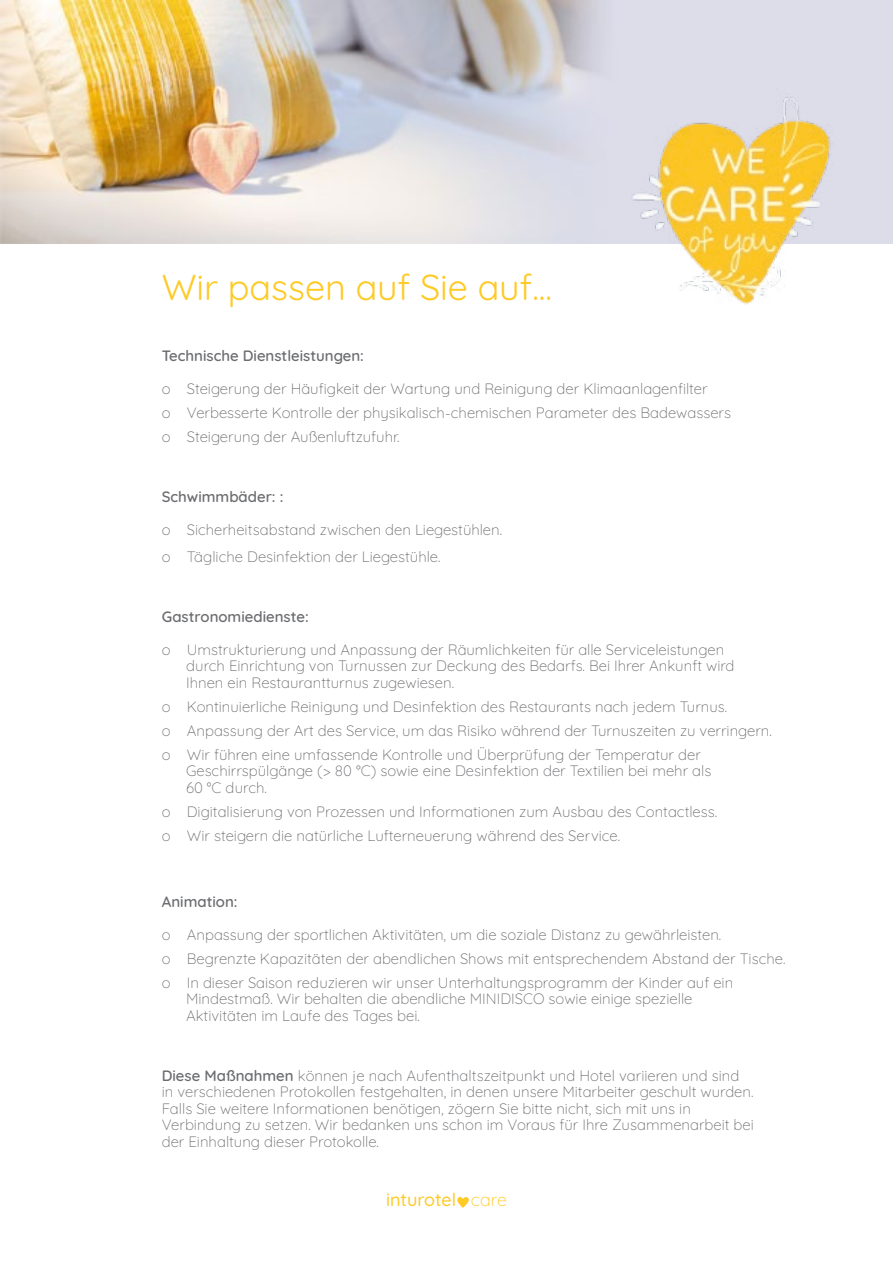
<style>
.page{position:relative;width:893px;height:1263px;background:#fff}
.page>*{position:absolute;margin:0;border:0;box-sizing:border-box;transform-origin:0 0}
.t1{font:36px "Quicksand";color:#feca26}
.t2{font:500 18px "Quicksand";color:#feca26}
.t3{font:300 15px/16.5px "Quicksand";color:#6c6d70}
.t4{font:600 15px "Quicksand";color:#6c6d70}
.s1{font-weight:600}
.s2{font-weight:300}
</style>
<div class="page">
<img style="left:0;top:0;width:893px;height:243px">
<img style="left:619px;top:87px;width:225px;height:217px">
<svg style="left:457px;top:1197px;width:12px;height:11px"></svg>
<h1 class="t1" style="left:162px;top:259px;width:392px">Wir passen auf Sie auf...</h1>
<p class="t4" style="left:162px;top:344px;width:204px">Technische Dienstleistungen:</p>
<p class="t3" style="left:162px;top:375px;width:571px;line-height:24px">o Steigerung der Häufigkeit der Wartung und Reinigung der Klimaanlagenfilter<br>o Verbesserte Kontrolle der physikalisch-chemischen Parameter des Badewassers o Steigerung der Außenluftzufuhr.</p>
<p class="t4" style="left:162px;top:485px;width:123px">Schwimmbäder: :</p>
<p class="t3" style="left:162px;top:514px;width:342px;line-height:27px">o Sicherheitsabstand zwischen den Liegestühlen. o Tägliche Desinfektion der Liegestühle.</p>
<p class="t4" style="left:162px;top:605px;width:148px">Gastronomiedienste:</p>
<p class="t3" style="left:186px;top:640px;width:550px;text-indent:-24px">o Umstrukturierung und Anpassung der Räumlichkeiten für alle Serviceleistungen durch Einrichtung von Turnussen zur Deckung des Bedarfs. Bei Ihrer Ankunft wird<br>Ihnen ein Restaurantturnus zugewiesen.</p>
<p class="t3" style="left:162px;top:693px;width:612px;line-height:24px">o Kontinuierliche Reinigung und Desinfektion des Restaurants nach jedem Turnus.<br>o Anpassung der Art des Service, um das Risiko während der Turnuszeiten zu verringern. o Wir führen eine umfassende Kontrolle und Überprüfung der Temperatur der</p>
<p class="t3" style="left:186px;top:761px;width:527px">Geschirrspülgänge (&gt; 80 °C) sowie eine Desinfektion der Textilien bei mehr als<br>60 °C durch.</p>
<p class="t3" style="left:162px;top:798px;width:557px;line-height:24px">o Digitalisierung von Prozessen und Informationen zum Ausbau des Contactless. o Wir steigern die natürliche Lufterneuerung während des Service.</p>
<p class="t4" style="left:162px;top:890px;width:77px">Animation:</p>
<p class="t3" style="left:162px;top:921px;width:625px;line-height:24px">o Anpassung der sportlichen Aktivitäten, um die soziale Distanz zu gewährleisten.<br>o Begrenzte Kapazitäten der abendlichen Shows mit entsprechendem Abstand der Tische. o In dieser Saison reduzieren wir unser Unterhaltungsprogramm der Kinder auf ein</p>
<p class="t3" style="left:186px;top:989px;width:508px">Mindestmaß. Wir behalten die abendliche MINIDISCO sowie einige spezielle<br>Aktivitäten im Laufe des Tages bei.</p>
<p class="t3" style="left:162px;top:1066px;width:594px"><span class="s1">Diese Maßnahmen</span> können je nach Aufenthaltszeitpunkt und Hotel variieren und sind in verschiedenen Protokollen festgehalten, in denen unsere Mitarbeiter geschult wurden.<br>Falls Sie weitere Informationen benötigen, zögern Sie bitte nicht, sich mit uns in Verbindung zu setzen. Wir bedanken uns schon im Voraus für Ihre Zusammenarbeit bei der Einhaltung dieser Protokolle.</p>
<p class="t2" style="left:386px;top:1186px;width:122px">inturotel <span class="s2">care</span></p>
</div>
